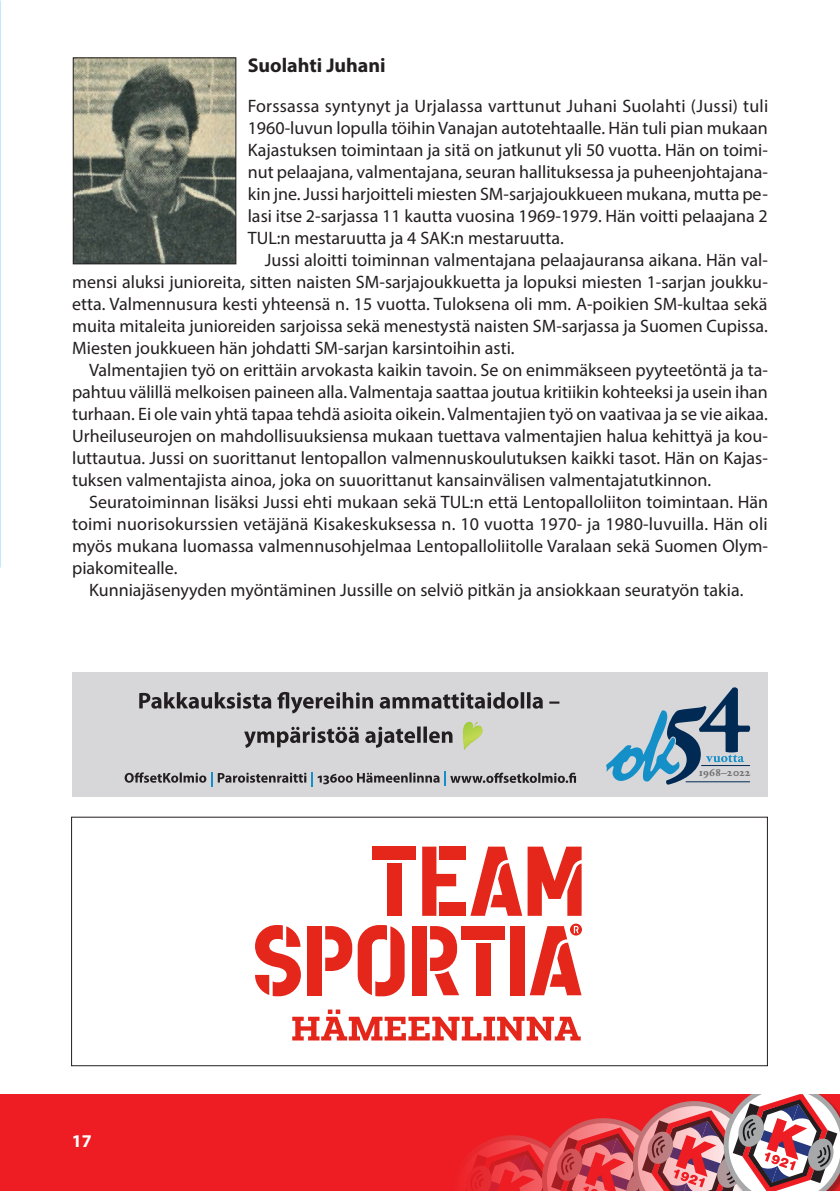
<style>
.page{position:relative;width:840px;height:1191px;background:#fff}
.page>*{position:absolute;margin:0;border:0;box-sizing:border-box;transform-origin:0 0}
.väliotsikko{font:700 20px "Myriad Pro";color:#231f20}
.leipis_sis{font:18px/22px "Myriad Pro";color:#231f20;text-align:justify}
.leipis{font:18px/22px "Myriad Pro";color:#231f20;text-align:justify}
.t1{font:700 18px "Myriad Pro";color:#fff}
.t2{font:700 11.4px "Adobe Garamond Pro";letter-spacing:.015em;color:#717275}
</style>
<div class="page">
<div style="left:0;top:1094px;width:839px;height:97px;background:#ee1d23"></div>
<svg style="left:467px;top:1094px;width:372px;height:97px"></svg>
<img style="left:75px;top:59px;width:159px;height:203px">
<div style="left:73px;top:57px;width:163px;height:207px;border:1px solid #231f20"></div>
<div style="left:71px;top:816px;width:696px;height:250px;border:1px solid #231f20"></div>
<svg style="left:292px;top:1009px;width:288px;height:31px"></svg>
<div style="left:372px;top:846px;width:43px;height:14px;background:#e5261b"></div>
<div style="left:387px;top:863px;width:14px;height:52px;background:#e5261b"></div>
<div style="left:439px;top:902px;width:27px;height:13px;background:#e5261b"></div>
<div style="left:439px;top:846px;width:27px;height:14px;background:#e5261b"></div>
<svg style="left:422px;top:846px;width:34px;height:69px"></svg>
<div style="left:510px;top:926px;width:14px;height:69px;background:#e5261b"></div>
<svg style="left:255px;top:925px;width:46px;height:71px"></svg>
<svg style="left:470px;top:846px;width:111px;height:69px"></svg>
<div style="left:307px;top:926px;width:14px;height:69px;background:#e5261b"></div>
<div style="left:412px;top:926px;width:14px;height:69px;background:#e5261b"></div>
<svg style="left:325px;top:925px;width:79px;height:71px"></svg>
<div style="left:461px;top:926px;width:43px;height:13px;background:#e5261b"></div>
<div style="left:475px;top:942px;width:15px;height:53px;background:#e5261b"></div>
<svg style="left:430px;top:926px;width:29px;height:69px"></svg>
<svg style="left:529px;top:923px;width:52px;height:72px"></svg>
<div style="left:73px;top:672px;width:694px;height:125px;background:#d7d6d9"></div>
<svg style="left:124px;top:772px;width:88px;height:14px"></svg>
<svg style="left:218px;top:771px;width:357px;height:15px"></svg>
<svg style="left:244px;top:726px;width:208px;height:22px"></svg>
<svg style="left:139px;top:692px;width:420px;height:21px"></svg>
<div style="left:461px;top:720px;width:22px;height:29px;background:#231f20;opacity:.14"></div>
<svg style="left:606px;top:687px;width:143px;height:97px"></svg>
<img style="left:0;top:0;width:1px;height:48px">
<img style="left:0;top:47px;width:1px;height:71px">
<img style="left:0;top:117px;width:1px;height:71px">
<img style="left:0;top:187px;width:1px;height:380px">
<p class="väliotsikko" style="left:247px;top:52px;width:139px">Suolahti Juhani</p>
<p class="leipis" style="left:247px;top:94px;width:521px">Forssassa syntynyt ja Urjalassa varttunut Juhani Suolahti (Jussi) tuli 1960-luvun lopulla töihin Vanajan autotehtaalle. Hän tuli pian mukaan Kajastuksen toimintaan ja sitä on jatkunut yli 50 vuotta. Hän on toimi&shy;nut pelaajana, valmentajana, seuran hallituksessa ja puheenjohtajana&shy;kin jne. Jussi harjoitteli miesten SM-sarjajoukkueen mukana, mutta pe&shy;lasi itse 2-sarjassa 11 kautta vuosina 1969-1979. Hän voitti pelaajana 2<br>TUL:n mestaruutta ja 4 SAK:n mestaruutta.</p>
<p class="leipis_sis" style="left:72px;top:248px;width:697px;text-indent:192px">Jussi aloitti toiminnan valmentajana pelaajauransa aikana. Hän val&shy;mensi aluksi junioreita, sitten naisten SM-sarjajoukkuetta ja lopuksi miesten 1-sarjan joukku&shy;etta. Valmennusura kesti yhteensä n. 15 vuotta. Tuloksena oli mm. A-poikien SM-kultaa sekä muita mitaleita junioreiden sarjoissa sekä menestystä naisten SM-sarjassa ja Suomen Cupissa.<br>Miesten joukkueen hän johdatti SM-sarjan karsintoihin asti.</p>
<p class="leipis_sis" style="left:72px;top:358px;width:697px;text-indent:17px">Valmentajien työ on erittäin arvokasta kaikin tavoin. Se on enimmäkseen pyyteetöntä ja ta&shy;pahtuu välillä melkoisen paineen alla. Valmentaja saattaa joutua kritiikin kohteeksi ja usein ihan turhaan. Ei ole vain yhtä tapaa tehdä asioita oikein. Valmentajien työ on vaativaa ja se vie aikaa.<br>Urheiluseurojen on mahdollisuuksiensa mukaan tuettava valmentajien halua kehittyä ja kou&shy;luttautua. Jussi on suorittanut lentopallon valmennuskoulutuksen kaikki tasot. Hän on Kajas&shy;tuksen valmentajista ainoa, joka on suuorittanut kansainvälisen valmentajatutkinnon.</p>
<p class="leipis_sis" style="left:72px;top:490px;width:697px;text-indent:17px">Seuratoiminnan lisäksi Jussi ehti mukaan sekä TUL:n että Lentopalloliiton toimintaan. Hän toimi nuorisokurssien vetäjänä Kisakeskuksessa n. 10 vuotta 1970- ja 1980-luvuilla. Hän oli myös mukana luomassa valmennusohjelmaa Lentopalloliitolle Varalaan sekä Suomen Olym&shy;piakomitealle.</p>
<p class="leipis_sis" style="left:89px;top:578px;width:655px">Kunniajäsenyyden myöntäminen Jussille on selviö pitkän ja ansiokkaan seuratyön takia.</p>
<p class="t1" style="left:72px;top:1128px;width:21px">17</p>
<p class="t2" style="left:698px;top:766px;width:53px">1968–2022</p>
</div>
